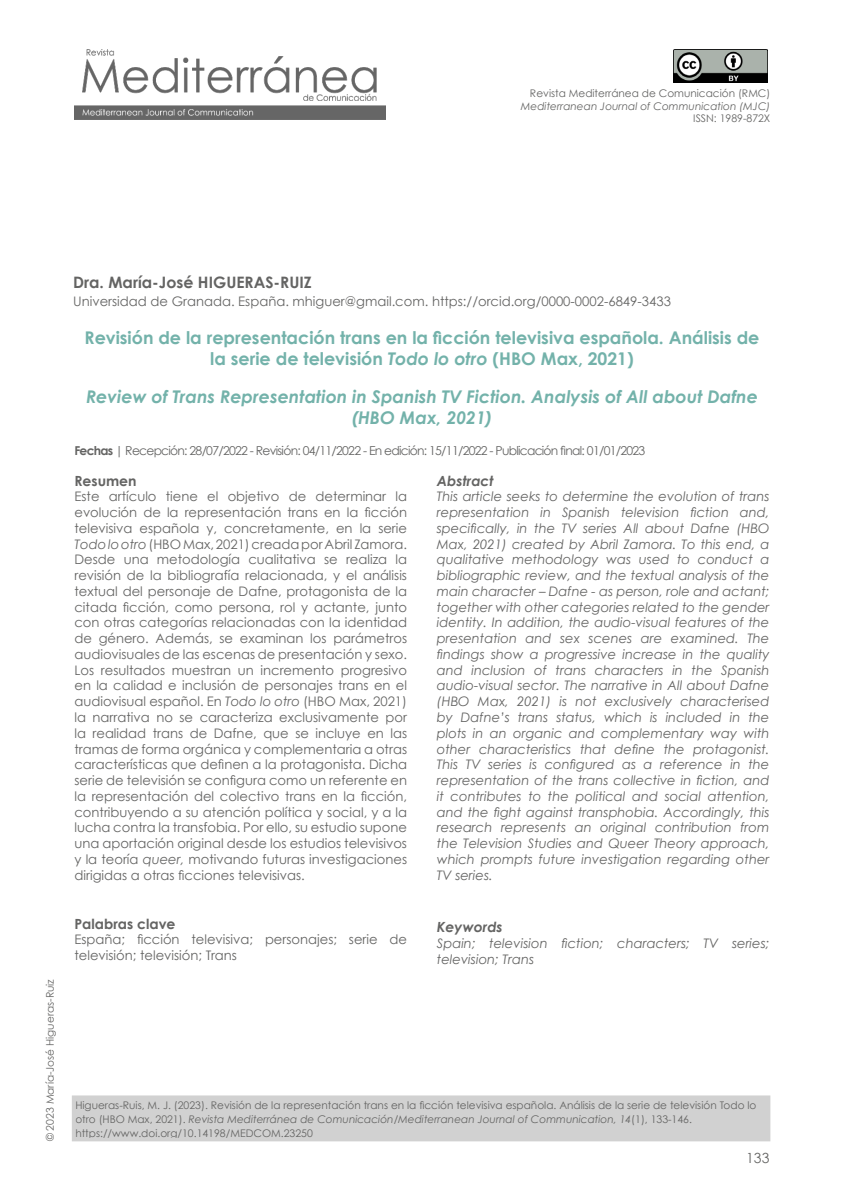
<style>
.page{position:relative;width:844px;height:1191px;background:#fff}
.page>*{position:absolute;margin:0;border:0;box-sizing:border-box;transform-origin:0 0}
.Título_artículo_ESPA{font:700 17.5px/21px "Century Gothic";color:#73b2aa;text-align:center}
.Título_artículo_ESPA-2{font:italic 700 17.5px/21px "Century Gothic";color:#73b2aa;text-align:center}
.Autor_1{font:700 15.75px "Century Gothic";color:#646463}
.Resumen_Título{font:700 14px "Century Gothic";color:#646463}
.Resumen_Título-2{font:italic 700 14px "Century Gothic";color:#646463}
.t1{font:14px "Century Gothic";color:#646463}
.Resumen_CUERPO{font:13.12px/15.8px "Century Gothic";color:#646463;text-align:justify}
.Resumen_CUERPO-2{font:italic 13.12px/15.8px "Century Gothic";color:#646463;text-align:justify}
.Datos_autor{font:13.12px "Century Gothic";color:#646463}
.Fechas{font:12.25px "Century Gothic";letter-spacing:-.06em;color:#646463}
.Cómo_citar{font:10.5px/14px "Century Gothic";color:#646463}
.t2{font:italic 10.5px "Century Gothic";color:#646463}
.Autores_lateral{font:10.5px "Century Gothic";color:#646463}
.s1{font-style:italic}
.s2{font-weight:700}
</style>
<div class="page">
<div style="left:74px;top:1097px;width:694px;height:42px;background:#d1d1d1"></div>
<div style="left:72px;top:1095px;width:698px;height:46px;border:4px solid #d1d1d1"></div>
<img style="left:74px;top:50px;width:312px;height:69px">
<img style="left:673px;top:50px;width:93px;height:32px">
<p class="Cómo_citar" style="left:530px;top:86px;width:242px">Revista Mediterránea de Comunicación (RMC)</p>
<p class="t2" style="left:520px;top:100px;width:251px">Mediterranean Journal of Communication (MJC)</p>
<p class="Cómo_citar" style="left:693px;top:111px;width:79px">ISSN: 1989-872X</p>
<p class="Autores_lateral" style="left:44px;top:1141px;width:164px;rotate:-90deg">© 2023 María-José Higueras-Ruiz</p>
<p class="Autor_1" style="left:73px;top:273px;width:240px">Dra. María-José HIGUERAS-RUIZ</p>
<p class="Datos_autor" style="left:73px;top:293px;width:599px">Universidad de Granada. España. mhiguer@gmail.com. https://orcid.org/0000-0002-6849-3433</p>
<p class="Título_artículo_ESPA" style="left:84px;top:326px;width:676px">Revisión de la representación trans en la ficción televisiva española. Análisis de la serie de televisión <span class="s1">Todo lo otro</span> (HBO Max, 2021)</p>
<p class="Título_artículo_ESPA-2" style="left:86px;top:386px;width:673px">Review of Trans Representation in Spanish TV Fiction. Analysis of All about Dafne (HBO Max, 2021)</p>
<p class="Fechas" style="left:74px;top:443px;width:572px"><span class="s2">Fechas</span> | Recepción: 28/07/2022 - Revisión: 04/11/2022 - En edición: 15/11/2022 - Publicación final: 01/01/2023</p>
<p class="Resumen_Título" style="left:74px;top:472px;width:64px">Resumen</p>
<p class="Resumen_CUERPO" style="left:74px;top:488px;width:334px">Este artículo tiene el objetivo de determinar la evolución de la representación trans en la ficción televisiva española y, concretamente, en la serie <span class="s1">Todo lo otro</span> (HBO Max, 2021) creada por Abril Zamora.<br>Desde una metodología cualitativa se realiza la revisión de la bibliografía relacionada, y el análisis textual del personaje de Dafne, protagonista de la citada ficción, como persona, rol y actante, junto con otras categorías relacionadas con la identidad de género. Además, se examinan los parámetros audiovisuales de las escenas de presentación y sexo.<br>Los resultados muestran un incremento progresivo en la calidad e inclusión de personajes trans en el audiovisual español. En <span class="s1">Todo lo otro</span> (HBO Max, 2021) la narrativa no se caracteriza exclusivamente por la realidad trans de Dafne, que se incluye en las tramas de forma orgánica y complementaria a otras características que definen a la protagonista. Dicha serie de televisión se configura como un referente en la representación del colectivo trans en la ficción, contribuyendo a su atención política y social, y a la lucha contra la transfobia. Por ello, su estudio supone una aportación original desde los estudios televisivos y la teoría <span class="s1">queer,</span> motivando futuras investigaciones dirigidas a otras ficciones televisivas.</p>
<p class="Resumen_Título" style="left:74px;top:914px;width:103px">Palabras clave</p>
<p class="Resumen_CUERPO" style="left:74px;top:931px;width:334px">España; ficción televisiva; personajes; serie de televisión; televisión; Trans</p>
<p class="Resumen_Título-2" style="left:437px;top:471px;width:58px">Abstract</p>
<p class="Resumen_CUERPO-2" style="left:437px;top:488px;width:334px">This article seeks to determine the evolution of trans representation in Spanish television fiction and, specifically, in the TV series All about Dafne (HBO Max, 2021) created by Abril Zamora. To this end, a qualitative methodology was used to conduct a bibliographic review, and the textual analysis of the main character – Dafne - as person, role and actant; together with other categories related to the gender identity. In addition, the audio-visual features of the presentation and sex scenes are examined. The findings show a progressive increase in the quality and inclusion of trans characters in the Spanish audio-visual sector. The narrative in All about Dafne (HBO Max, 2021) is not exclusively characterised by Dafne’s trans status, which is included in the plots in an organic and complementary way with other characteristics that define the protagonist.<br>This TV series is configured as a reference in the representation of the trans collective in fiction, and it contributes to the political and social attention, and the fight against transphobia. Accordingly, this research represents an original contribution from the Television Studies and Queer Theory approach, which prompts future investigation regarding other TV series.</p>
<p class="Resumen_Título-2" style="left:437px;top:918px;width:67px">Keywords</p>
<p class="Resumen_CUERPO-2" style="left:437px;top:935px;width:334px">Spain; television fiction; characters; TV series; television; Trans</p>
<p class="Cómo_citar" style="left:75px;top:1097px;width:682px">Higueras-Ruis, M. J. (2023). Revisión de la representación trans en la ficción televisiva española. Análisis de la serie de televisión Todo lo otro (HBO Max, 2021). <span class="s1">Revista Mediterránea de Comunicación/Mediterranean Journal of Communication, 14</span>(1), 133-146. https://www.doi.org/10.14198/MEDCOM.23250</p>
<p class="t1" style="left:746px;top:1149px;width:25px">133</p>
</div>
